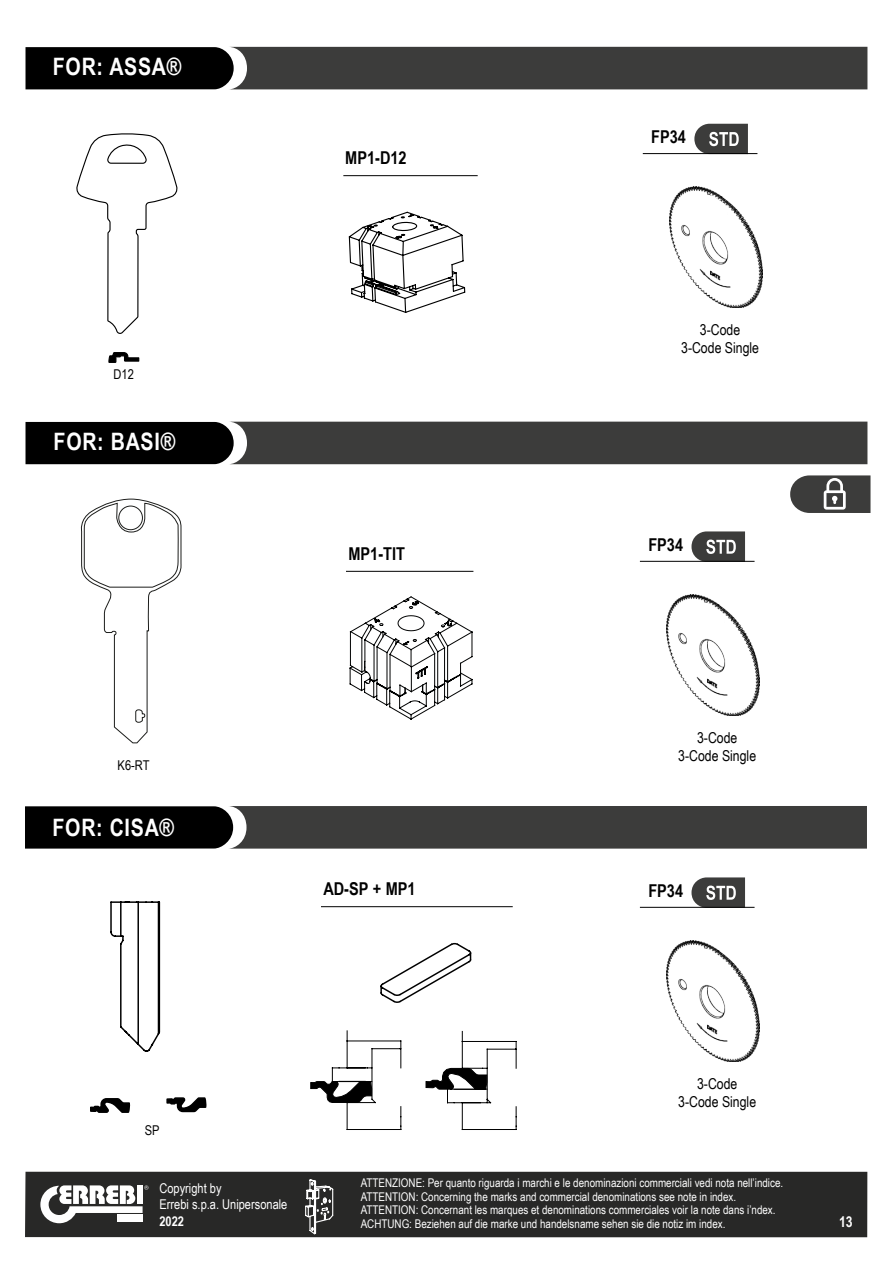
<style>
.page{position:relative;width:893px;height:1263px;background:#fff}
.page>*{position:absolute;margin:0;border:0;box-sizing:border-box;transform-origin:0 0}
.t1{font:700 24px "Arial Narrow";letter-spacing:.03em;color:#fff}
.t2{font:700 17.7px "Arial Narrow";color:#000}
.t3{font:15px/18px "Arial Narrow";color:#000;text-align:center}
.t4{font:700 15px "Arial Narrow";color:#fff}
.t5{font:13.5px/16.5px "Arial Narrow";color:#fff}
.t6{font:13.5px "Arial Narrow";color:#000}
.t7{font:700 13.5px "Arial Narrow";color:#fff}
.t8{font:12px/13.5px "Arial Narrow";color:#fff}
</style>
<div class="page">
<div style="left:25px;top:1171px;width:842px;height:66px;background:#282827"></div>
<svg style="left:304px;top:1178px;width:30px;height:58px"></svg>
<svg style="left:40px;top:1185px;width:108px;height:38px"></svg>
<svg style="left:26px;top:422px;width:841px;height:42px;background:#30302f"></svg>
<svg style="left:25px;top:806px;width:842px;height:43px;background:#333332"></svg>
<svg style="left:691px;top:531px;width:54px;height:30px;background:#626261"></svg>
<svg style="left:691px;top:877px;width:54px;height:30px;background:#626261"></svg>
<hr style="left:640px;top:561px;width:115px;height:1px;background:#000">
<hr style="left:640px;top:907px;width:115px;height:1px;background:#000">
<img style="left:666px;top:595px;width:94px;height:120px">
<svg style="left:697px;top:602px;width:28px;height:33px"></svg>
<img style="left:666px;top:941px;width:94px;height:120px">
<svg style="left:697px;top:947px;width:28px;height:33px"></svg>
<svg style="left:108px;top:352px;width:32px;height:11px"></svg>
<svg style="left:26px;top:46px;width:841px;height:288px"></svg>
<hr style="left:346px;top:571px;width:127px;height:1px;background:#000">
<svg style="left:81px;top:499px;width:101px;height:244px"></svg>
<svg style="left:350px;top:596px;width:122px;height:123px"></svg>
<hr style="left:321px;top:906px;width:192px;height:1px;background:#000">
<svg style="left:110px;top:901px;width:51px;height:151px"></svg>
<svg style="left:90px;top:1098px;width:41px;height:15px"></svg>
<svg style="left:166px;top:1097px;width:41px;height:16px"></svg>
<svg style="left:380px;top:942px;width:92px;height:61px"></svg>
<svg style="left:310px;top:1030px;width:92px;height:100px"></svg>
<svg style="left:425px;top:1030px;width:92px;height:100px"></svg>
<svg style="left:790px;top:475px;width:80px;height:38px;background:#5c5c5b"></svg>
<h1 class="t1" style="left:53px;top:49px;width:130px">FOR: ASSA®</h1>
<p class="t6" style="left:114px;top:365px;width:22px">D12</p>
<h1 class="t1" style="left:54px;top:424px;width:123px">FOR: BASI®</h1>
<p class="t6" style="left:118px;top:755px;width:33px">K6-RT</p>
<h1 class="t1" style="left:53px;top:809px;width:123px">FOR: CISA®</h1>
<h2 class="t2" style="left:345px;top:145px;width:63px">MP1-D12</h2>
<h2 class="t2" style="left:348px;top:540px;width:58px">MP1-TIT</h2>
<h2 class="t2" style="left:323px;top:875px;width:94px">AD-SP + MP1</h2>
<h2 class="t2" style="left:651px;top:123px;width:36px">FP34</h2>
<p class="t3" style="left:681px;top:321px;width:79px">3-Code<br>3-Code Single</p>
<h2 class="t2" style="left:648px;top:531px;width:36px">FP34</h2>
<p class="t3" style="left:678px;top:728px;width:79px">3-Code<br>3-Code Single</p>
<h2 class="t2" style="left:648px;top:877px;width:36px">FP34</h2>
<p class="t6" style="left:145px;top:1120px;width:16px">SP</p>
<p class="t5" style="left:159px;top:1179px;width:129px">Copyright by<br>Errebi s.p.a. Unipersonale</p>
<p class="t7" style="left:159px;top:1210px;width:26px">2022</p>
<p class="t3" style="left:678px;top:1074px;width:79px">3-Code<br>3-Code Single</p>
<p class="t8" style="left:361px;top:1176px;width:424px">ATTENZIONE: Per quanto riguarda i marchi e le denominazioni commerciali vedi nota nell’indice.<br>ATTENTION: Concerning the marks and commercial denominations see note in index.<br>ATTENTION: Concernant les marques et denominations commerciales voir la note dans i’ndex.<br>ACHTUNG: Beziehen auf die marke und handelsname sehen sie die notiz im index.</p>
<p class="t4" style="left:839px;top:1210px;width:15px">13</p>
</div>
